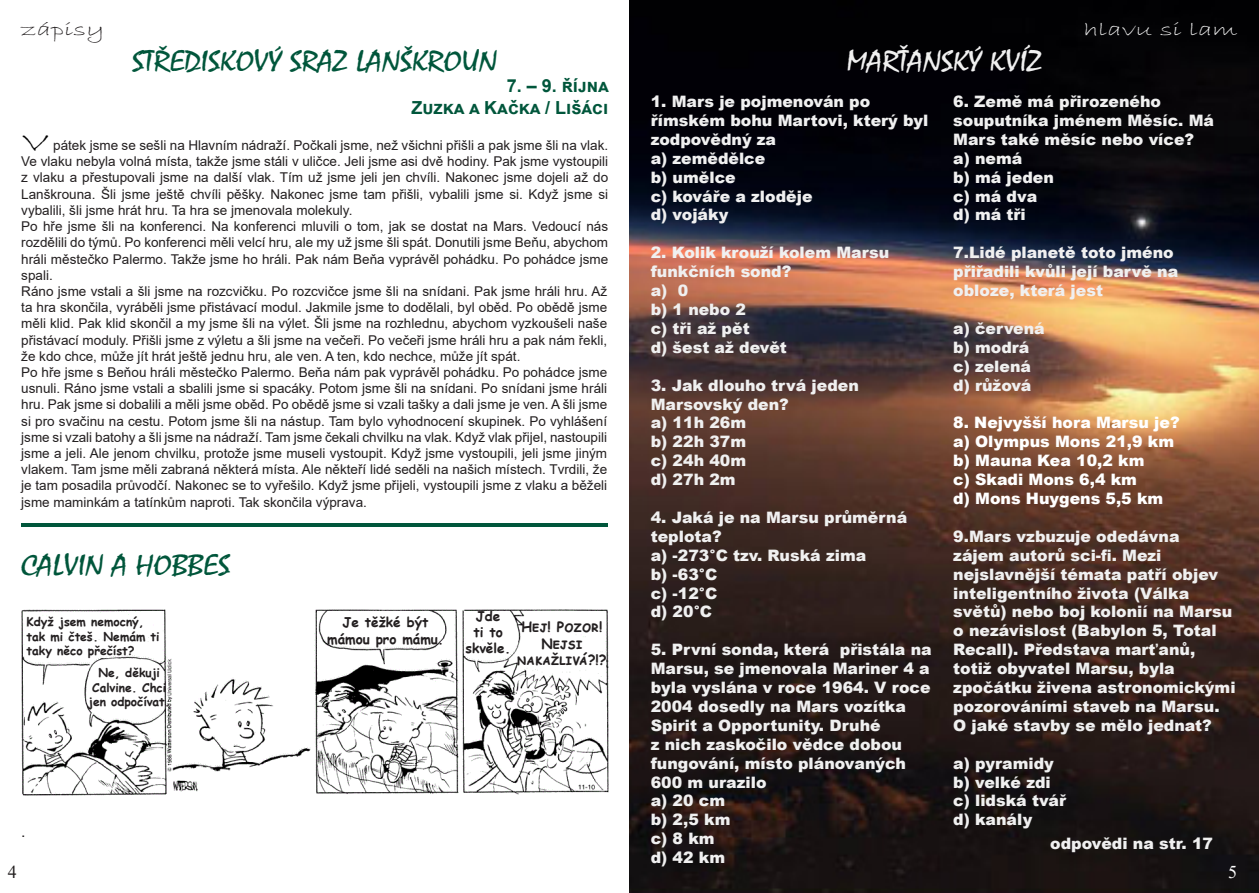
<style>
.page{position:relative;width:1259px;height:893px;background:#fff}
.page>*{position:absolute;margin:0;border:0;box-sizing:border-box;transform-origin:0 0}
.t1{font:30px "Mistral";color:#00563b;scale:1.15 1}
.t2{font:30px "Mistral";color:#f0f0f0;scale:1.15 1}
.t3{font:30px "Bradley Hand ITC";color:#000;scale:1.5 1}
.t4{font:19.5px "Bradley Hand ITC";color:#f0f0f0;scale:1.5 1}
.t5{font:19.5px "Bradley Hand ITC";color:#231f20;scale:1.5 1}
.t6{font:700 18px/21.6px "Arial";letter-spacing:.005em;color:#00563b;text-align:right}
.t7{font:18px "Times New Roman";color:#231f20}
.t8{font:18px "Times New Roman";color:#fff}
.t9{font:900 15.75px/18.9px "Arial";color:#f0f0f0}
.t10{font:900 15.75px/18.9px "Arial";color:#fff}
.t11{font:15.75px "Arial";color:#231f20}
.t12{font:700 13.95px/16.8px "Comic Sans MS";color:#231f20;text-align:center}
.t13{font:13.5px/16.2px "Arial";color:#231f20}
.t14{font:700 13.5px/16.2px "Comic Sans MS";color:#231f20;text-align:center}
.t15{font:700 12px/14.4px "Comic Sans MS";color:#231f20}
</style>
<div class="page">
<img style="left:629px;top:0;width:630px;height:893px">
<hr style="left:21px;top:523px;width:587px;height:3px;background:#00563b">
<img style="left:21px;top:609px;width:587px;height:187px">
<h2 class="t5" style="left:21px;top:17px;width:57px">zápisy</h2>
<h2 class="t4" style="left:1083px;top:17px;width:104px">hlavu si lam</h2>
<h1 class="t2" style="left:846px;top:43px;width:171px">MARŤANSKÝ KVÍZ</h1>
<h1 class="t1" style="left:132px;top:43px;width:319px">STŘEDISKOVÝ SRAZ LANŠKROUN</h1>
<h3 class="t6" style="left:411px;top:76px;width:198px">7. – 9. října<br>Zuzka a Kačka / Lišáci</h3>
<p class="t9" style="left:953px;top:92px;width:262px">6. Země má přirozeného souputníka jménem Měsíc. Má<br>Mars také měsíc nebo více? a) nemá<br>b) má jeden<br>c) má dva<br>d) má tři</p>
<p class="t9" style="left:953px;top:243px;width:226px">7.Lidé planetě toto jméno přiřadili kvůli její barvě na obloze, která jest</p>
<p class="t9" style="left:953px;top:318px;width:93px">a) červená b) modrá c) zelená d) růžová</p>
<p class="t10" style="left:953px;top:413px;width:228px">8. Nejvyšší hora Marsu je? a) Olympus Mons 21,9 km b) Mauna Kea 10,2 km<br>c) Skadi Mons 6,4 km<br>d) Mons Huygens 5,5 km</p>
<p class="t9" style="left:953px;top:526px;width:284px">9.Mars vzbuzuje odedávna<br>zájem autorů sci-fi. Mezi nejslavnější témata patří objev inteligentního života (Válka světů) nebo boj kolonií na Marsu o nezávislost (Babylon 5, Total<br>Recall). Představa marťanů, totiž obyvatel Marsu, byla zpočátku živena astronomickými pozorováními staveb na Marsu.<br>O jaké stavby se mělo jednat?</p>
<p class="t9" style="left:953px;top:753px;width:114px">a) pyramidy b) velké zdi c) lidská tvář d) kanály</p>
<p class="t9" style="left:1050px;top:833px;width:164px">odpovědi na str. 17</p>
<p class="t9" style="left:651px;top:92px;width:279px">1. Mars je pojmenován po římském bohu Martovi, který byl zodpovědný za<br>a) zemědělce<br>b) umělce<br>c) kováře a zloděje<br>d) vojáky</p>
<p class="t9" style="left:651px;top:243px;width:240px">2. Kolik krouží kolem Marsu funkčních sond?<br>a) 0<br>b) 1 nebo 2<br>c) tři až pět<br>d) šest až devět</p>
<p class="t9" style="left:651px;top:375px;width:210px">3. Jak dlouho trvá jeden<br>Marsovský den?<br>a) 11h 26m<br>b) 22h 37m<br>c) 24h 40m<br>d) 27h 2m</p>
<p class="t9" style="left:651px;top:507px;width:258px">4. Jaká je na Marsu průměrná teplota?<br>a) -273°C tzv. Ruská zima<br>b) -63°C<br>c) -12°C<br>d) 20°C</p>
<p class="t9" style="left:651px;top:640px;width:282px">5. První sonda, která přistála na<br>Marsu, se jmenovala Mariner 4 a byla vyslána v roce 1964. V roce<br>2004 dosedly na Mars vozítka<br>Spirit a Opportunity. Druhé<br>z nich zaskočilo vědce dobou fungování, místo plánovaných<br>600 m urazilo<br>a) 20 cm<br>b) 2,5 km<br>c) 8 km<br>d) 42 km</p>
<h1 class="t3" style="left:21px;top:123px;width:20px">V</h1>
<p class="t13" style="left:21px;top:137px;width:588px;text-indent:32px">pátek jsme se sešli na Hlavním nádraží. Počkali jsme, než všichni přišli a pak jsme šli na vlak.<br>Ve vlaku nebyla volná místa, takže jsme stáli v uličce. Jeli jsme asi dvě hodiny. Pak jsme vystoupili z vlaku a přestupovali jsme na další vlak. Tím už jsme jeli jen chvíli. Nakonec jsme dojeli až do Lanškrouna. Šli jsme ještě chvíli pěšky. Nakonec jsme tam přišli, vybalili jsme si. Když jsme si vybalili, šli jsme hrát hru. Ta hra se jmenovala molekuly.<br>Po hře jsme šli na konferenci. Na konferenci mluvili o tom, jak se dostat na Mars. Vedoucí nás rozdělili do týmů. Po konferenci měli velcí hru, ale my už jsme šli spát. Donutili jsme Beňu, abychom hráli městečko Palermo. Takže jsme ho hráli. Pak nám Beňa vyprávěl pohádku. Po pohádce jsme spali.<br>Ráno jsme vstali a šli jsme na rozcvičku. Po rozcvičce jsme šli na snídani. Pak jsme hráli hru. Až ta hra skončila, vyráběli jsme přistávací modul. Jakmile jsme to dodělali, byl oběd. Po obědě jsme měli klid. Pak klid skončil a my jsme šli na výlet. Šli jsme na rozhlednu, abychom vyzkoušeli naše přistávací moduly. Přišli jsme z výletu a šli jsme na večeři. Po večeři jsme hráli hru a pak nám řekli, že kdo chce, může jít hrát ještě jednu hru, ale ven. A ten, kdo nechce, může jít spát.<br>Po hře jsme s Beňou hráli městečko Palermo. Beňa nám pak vyprávěl pohádku. Po pohádce jsme usnuli. Ráno jsme vstali a sbalili jsme si spacáky. Potom jsme šli na snídani. Po snídani jsme hráli hru. Pak jsme si dobalili a měli jsme oběd. Po obědě jsme si vzali tašky a dali jsme je ven. A šli jsme si pro svačinu na cestu. Potom jsme šli na nástup. Tam bylo vyhodnocení skupinek. Po vyhlášení jsme si vzali batohy a šli jsme na nádraží. Tam jsme čekali chvilku na vlak. Když vlak přijel, nastoupili jsme a jeli. Ale jenom chvilku, protože jsme museli vystoupit. Když jsme vystoupili, jeli jsme jiným vlakem. Tam jsme měli zabraná některá místa. Ale někteří lidé seděli na našich místech. Tvrdili, že je tam posadila průvodčí. Nakonec se to vyřešilo. Když jsme přijeli, vystoupili jsme z vlaku a běželi jsme maminkám a tatínkům naproti. Tak skončila výprava.</p>
<h1 class="t1" style="left:21px;top:547px;width:183px">CALVIN A HOBBES</h1>
<p class="t14" style="left:327px;top:614px;width:118px">Je těžké být mámou pro mámu.</p>
<p class="t14" style="left:465px;top:607px;width:47px">Jde<br>ti to skvěle.</p>
<p class="t12" style="left:517px;top:618px;width:91px">Hej! Pozor!<br>Nejsi nakažlivá?!?</p>
<p class="t15" style="left:27px;top:614px;width:134px">Když jsem nemocný, tak mi čteš. Nemám ti taky něco přečíst?</p>
<p class="t15" style="left:88px;top:665px;width:83px;text-align:center">Ne, děkuji<br>Calvine. Chci jen odpočívat.</p>
<p class="t11" style="left:21px;top:820px;width:6px">.</p>
<h3 class="t7" style="left:8px;top:859px;width:10px">4</h3>
<h3 class="t8" style="left:1228px;top:859px;width:10px">5</h3>
</div>
